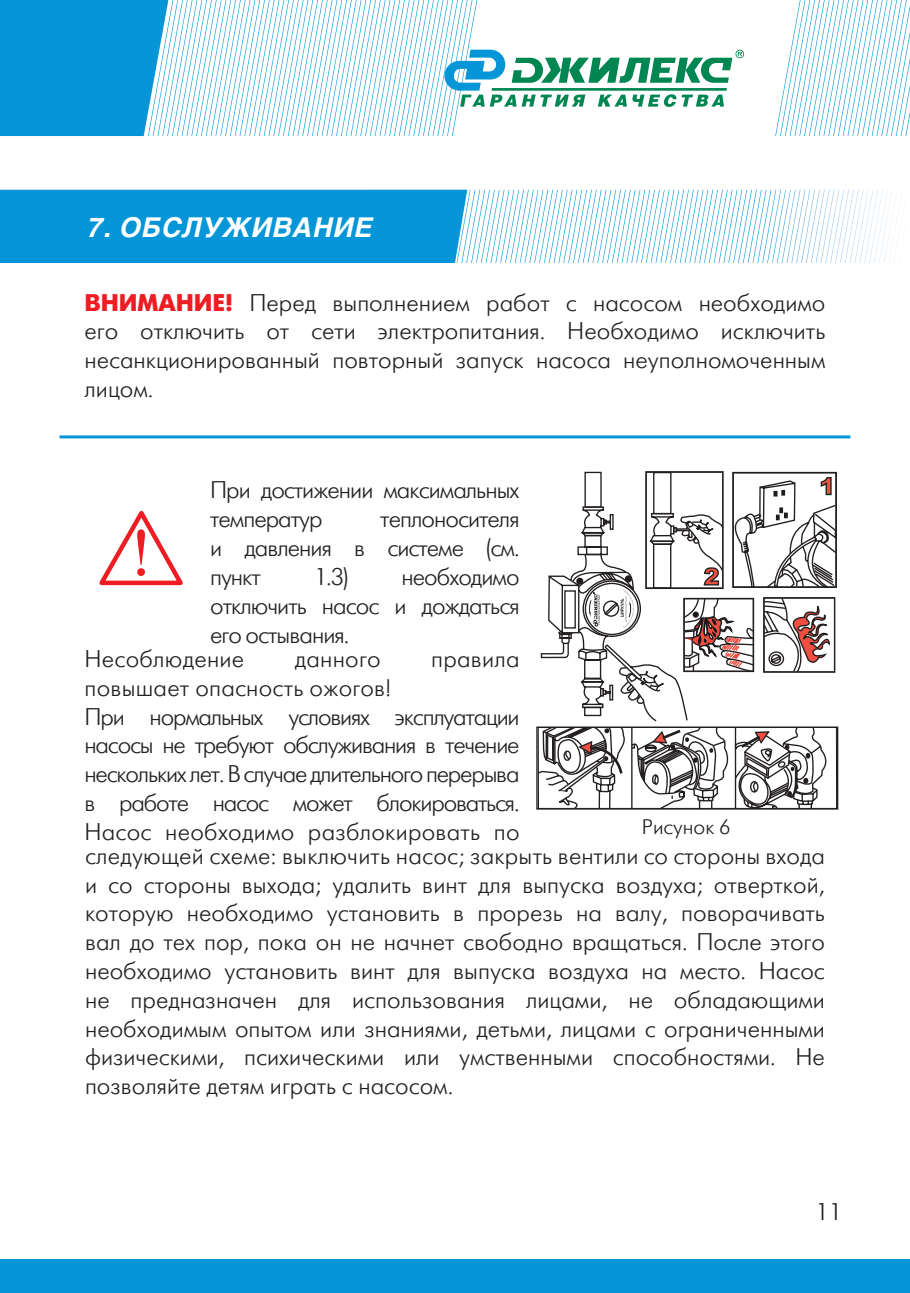
<style>
.page{position:relative;width:910px;height:1293px;background:#fff}
.page>*{position:absolute;margin:0;border:0;box-sizing:border-box;transform-origin:0 0}
.t1{font:italic 700 27px "Helios";letter-spacing:.03em;color:#fff}
.t2{font:24px/28.8px "Futuris Light C";color:#231f20;text-align:justify}
.t3{font:24px/28.8px "Futuris Light C";letter-spacing:-.04em;color:#231f20}
.t4{font:21px "Futuris Light C";color:#231f20}
.s1{font-family:"Futuris C";font-weight:700;color:#ee1d23}
</style>
<div class="page">
<svg style="left:735px;top:50px;width:9px;height:8px"></svg>
<svg style="left:736px;top:51px;width:7px;height:6px"></svg>
<svg style="left:738px;top:52px;width:4px;height:4px"></svg>
<svg style="left:0;top:0;width:732px;height:136px"></svg>
<svg style="left:775px;top:0;width:135px;height:136px"></svg>
<div style="left:0;top:1258px;width:910px;height:35px;background:#0696d7"></div>
<svg style="left:537px;top:471px;width:300px;height:339px"></svg>
<hr style="left:59px;top:435px;width:791px;height:3px;background:#0696d7">
<svg style="left:99px;top:510px;width:84px;height:76px"></svg>
<div style="left:0;top:190px;width:467px;height:73px;background:#0696d7"></div>
<svg style="left:510px;top:190px;width:386px;height:73px"></svg>
<p class="t1" style="left:88px;top:211px;width:287px">7. ОБСЛУЖИВАНИЕ</p>
<p class="t2" style="left:85px;top:289px;width:742px"><span class="s1">ВНИМАНИЕ!</span> Перед выполнением работ с насосом необходимо его отключить от сети электропитания. Необходимо исключить несанкционированный повторный запуск насоса неуполномоченным лицом.</p>
<p class="t3" style="left:210px;top:476px;width:311px">При достижении максимальных температур</p>
<p class="t2" style="left:210px;top:505px;width:311px;text-indent:170px">теплоносителя и давления в системе (см. пункт</p>
<p class="t2" style="left:314px;top:563px;width:36px">1.3)</p>
<p class="t2" style="left:210px;top:563px;width:311px;text-indent:191px">необходимо отключить насос и дождаться его остывания.</p>
<p class="t2" style="left:85px;top:645px;width:161px">Несоблюдение</p>
<p class="t2" style="left:295px;top:645px;width:87px">данного</p>
<p class="t2" style="left:431px;top:645px;width:90px">правила</p>
<p class="t2" style="left:85px;top:674px;width:308px">повышает опасность ожогов!</p>
<p class="t2" style="left:85px;top:702px;width:437px">При нормальных условиях эксплуатации насосы не требуют обслуживания в течение нескольких лет. В случае длительного перерыва в работе насос может блокироваться.<br>Насос необходимо разблокировать по</p>
<p class="t2" style="left:85px;top:842px;width:741px">следующей схеме: выключить насос; закрыть вентили со стороны входа и со стороны выхода; удалить винт для выпуска воздуха; отверткой, которую необходимо установить в прорезь на валу, поворачивать вал до тех пор, пока он не начнет свободно вращаться. После этого необходимо установить винт для выпуска воздуха на место. Насос не предназначен для использования лицами, не обладающими необходимым опытом или знаниями, детьми, лицами с ограниченными физическими, психическими или умственными способностями. Не позволяйте детям играть с насосом.</p>
<p class="t4" style="left:642px;top:815px;width:90px">Рисунок 6</p>
<p class="t2" style="left:816px;top:1198px;width:28px">11</p>
</div>
